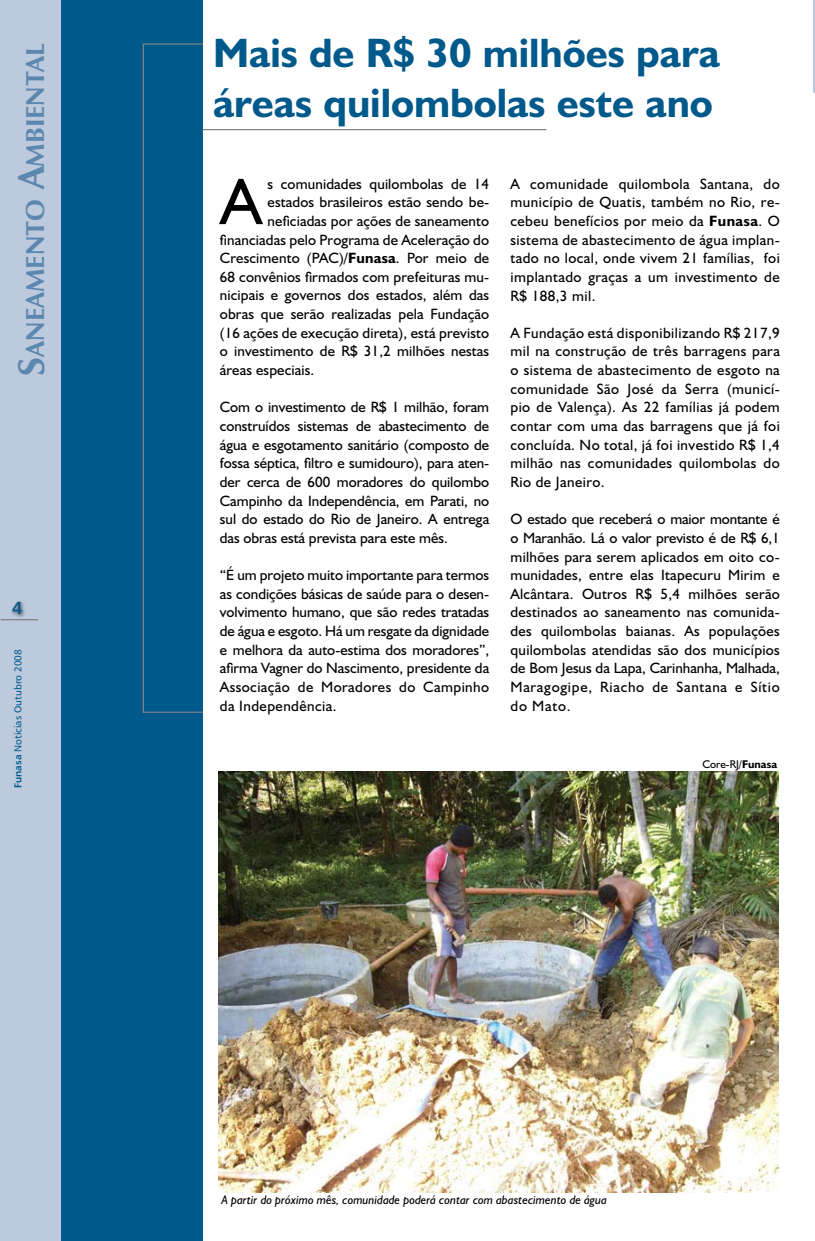
<style>
.page{position:relative;width:815px;height:1241px;background:#fff}
.page>*{position:absolute;margin:0;border:0;box-sizing:border-box;transform-origin:0 0}
.t1{font:66.25px "Humanist 521 BT";color:#000}
.t2{font:700 41.25px/49.5px "Humanist 521 BT";color:#00598b}
.t3{font:700 26.25px "Zapf Humanist 601 BT";color:#5c87af}
.t4{font:17.5px "Humanist 777 BT Bold B";color:#00598b}
.t5{font:15px/18.6px "Humanist 521 BT";letter-spacing:.01em;color:#000;text-align:justify}
.t6{font:italic 12.5px "Humanist 521 BT";color:#000}
.t7{font:11.25px "Humanist 521 BT";color:#000}
.t8{font:10px "Humanist 777 BT Roman B";color:#00598b}
.s1{font-size:37.5px}
.s2{font-family:"Humanist 777 BT Bold B"}
.s3{font-weight:700}
</style>
<div class="page">
<hr style="left:814px;top:0;width:1px;height:93px;background:#bdcadd">
<div style="left:0;top:0;width:61px;height:1240px;background:#bdcadd"></div>
<div style="left:61px;top:0;width:142px;height:1240px;background:#00598b"></div>
<div style="left:143px;top:43px;width:61px;height:669px;border:1px solid #808285"></div>
<hr style="left:202px;top:129px;width:344px;height:1px;background:#808285">
<img style="left:219px;top:771px;width:559px;height:420px">
<div style="left:10px;top:599px;width:17px;height:20px;background:#000;opacity:.6"></div>
<hr style="left:1px;top:619px;width:37px;height:1px;background:#808285">
<h3 class="t3" style="left:19px;top:376px;width:333px;rotate:-90deg"><span class="s1">S</span>aneamento <span class="s1">A</span>mbiental</h3>
<p class="t4" style="left:12px;top:596px;width:12px">4</p>
<p class="t8" style="left:12px;top:787px;width:140px;rotate:-90deg"><span class="s2">Funasa</span> Notícias Outubro 2008</p>
<h2 class="t2" style="left:213px;top:28px;width:508px">Mais de R$ 30 milhões para áreas quilombolas este ano</h2>
<p class="t5" style="left:268px;top:174px;width:223px">s comunidades quilombolas de 14</p>
<p class="t5" style="left:268px;top:192px;width:223px">estados brasileiros estão sendo be-</p>
<p class="t5" style="left:268px;top:211px;width:223px">neficiadas por ações de saneamento</p>
<p class="t5" style="left:220px;top:230px;width:271px">financiadas pelo Programa de Aceleração do</p>
<p class="t5" style="left:220px;top:248px;width:271px">Crescimento (PAC)/<span class="s3">Funasa</span>. Por meio de</p>
<p class="t5" style="left:220px;top:267px;width:271px">68 convênios firmados com prefeituras mu-</p>
<p class="t5" style="left:220px;top:286px;width:271px">nicipais e governos dos estados, além das</p>
<p class="t5" style="left:220px;top:304px;width:271px">obras que serão realizadas pela Fundação</p>
<p class="t5" style="left:220px;top:323px;width:271px">(16 ações de execução direta), está previsto</p>
<p class="t5" style="left:220px;top:341px;width:271px">o investimento de R$ 31,2 milhões nestas</p>
<p class="t5" style="left:220px;top:360px;width:96px">áreas especiais.</p>
<p class="t5" style="left:220px;top:397px;width:271px">Com o investimento de R$ 1 milhão, foram construídos sistemas de abastecimento de água e esgotamento sanitário (composto de fossa séptica, filtro e sumidouro), para aten&shy;der cerca de 600 moradores do quilombo Campinho da Independência, em Parati, no sul do estado do Rio de Janeiro. A entrega das obras está prevista para este mês.</p>
<p class="t5" style="left:220px;top:565px;width:271px">“É um projeto muito importante para termos as condições básicas de saúde para o desen&shy;volvimento humano, que são redes tratadas de água e esgoto. Há um resgate da dignidade e melhora da auto-estima dos moradores”, afirma Vagner do Nascimento, presidente da Associação de Moradores do Campinho da Independência.</p>
<h1 class="t1" style="left:220px;top:161px;width:43px">A</h1>
<p class="t5" style="left:510px;top:174px;width:271px">A comunidade quilombola Santana, do município de Quatis, também no Rio, re&shy;cebeu benefícios por meio da <span class="s3">Funasa</span>. O sistema de abastecimento de água implan&shy;tado no local, onde vivem 21 famílias, foi implantado graças a um investimento de R$ 188,3 mil.</p>
<p class="t5" style="left:510px;top:323px;width:271px">A Fundação está disponibilizando R$ 217,9 mil na construção de três barragens para o sistema de abastecimento de esgoto na comunidade São José da Serra (municí&shy;pio de Valença). As 22 famílias já podem contar com uma das barragens que já foi concluída. No total, já foi investido R$ 1,4 milhão nas comunidades quilombolas do Rio de Janeiro.</p>
<p class="t5" style="left:510px;top:509px;width:271px">O estado que receberá o maior montante é o Maranhão. Lá o valor previsto é de R$ 6,1 milhões para serem aplicados em oito co&shy;munidades, entre elas Itapecuru Mirim e Alcântara. Outros R$ 5,4 milhões serão destinados ao saneamento nas comunida&shy;des quilombolas baianas. As populações quilombolas atendidas são dos municípios de Bom Jesus da Lapa, Carinhanha, Malhada, Maragogipe, Riacho de Santana e Sítio do Mato.</p>
<p class="t7" style="left:702px;top:756px;width:76px">Core-RJ/<span class="s3">Funasa</span></p>
<p class="t6" style="left:221px;top:1192px;width:387px">A partir do próximo mês, comunidade poderá contar com abastecimento de água</p>
</div>
